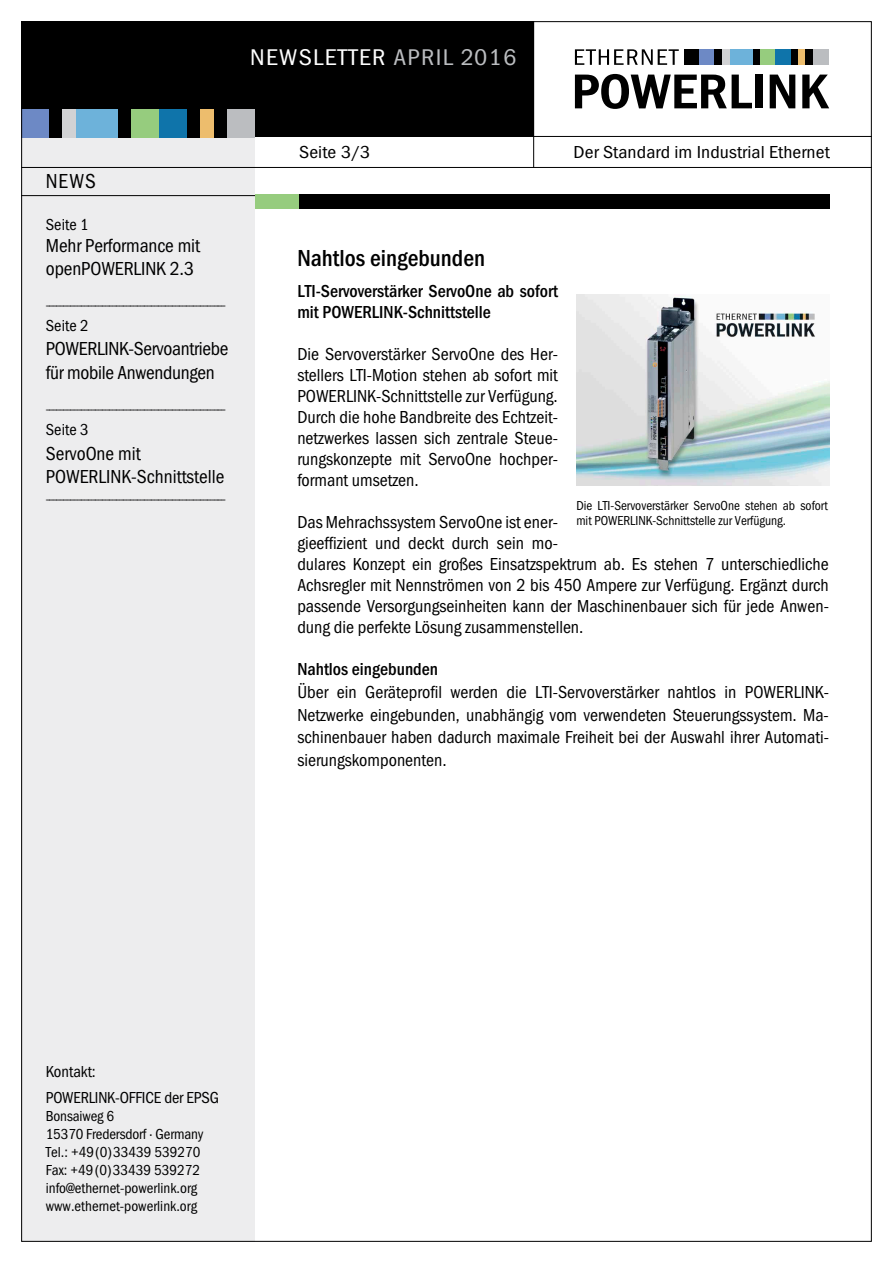
<style>
.page{position:relative;width:893px;height:1263px;background:#fff}
.page>*{position:absolute;margin:0;border:0;box-sizing:border-box;transform-origin:0 0}
.t1{font:700 24px "Franklin Gothic Cond";color:#000}
.t2{font:23.55px "Franklin Gothic Cond";letter-spacing:.05em;color:#fff;scale:1.1 1}
.t3{font:21px "Franklin Gothic Cond";color:#000}
.t4{font:19.5px/22.5px "Franklin Gothic Cond";letter-spacing:-.005em;color:#000}
.t5{font:18px/21px "Franklin Gothic Cond";color:#000;text-align:justify}
.t6{font:700 18px/21px "Franklin Gothic Cond";color:#000}
.t7{font:18px "Franklin Gothic Cond";color:#000;scale:1.1 1}
.t8{font:16.5px/25.5px "Franklin Gothic Cond";letter-spacing:-.005em;color:#000}
.t9{font:15px/18px "Franklin Gothic Cond";color:#000}
.t10{font:13.5px/15px "Franklin Gothic Cond";color:#000}
.t11{font:12px "Franklin Gothic Cond";color:#000}
.s1{color:#bbbdc0}
</style>
<div class="page">
<div style="left:21px;top:132px;width:234px;height:1110px;background:#ededee"></div>
<div style="left:21px;top:21px;width:513px;height:116px;background:#000"></div>
<hr style="left:21px;top:136px;width:851px;height:1px;background:#000">
<div style="left:21px;top:109px;width:28px;height:28px;background:#6d89c5"></div>
<div style="left:63px;top:109px;width:16px;height:28px;background:#d1d2d4"></div>
<div style="left:76px;top:109px;width:42px;height:28px;background:#6db2da"></div>
<div style="left:131px;top:109px;width:28px;height:28px;background:#96cc7e"></div>
<div style="left:228px;top:109px;width:27px;height:28px;background:#bbbdc0"></div>
<div style="left:159px;top:109px;width:27px;height:28px;background:#0f74aa"></div>
<div style="left:200px;top:109px;width:14px;height:28px;background:#edbd6d"></div>
<hr style="left:533px;top:21px;width:1px;height:147px;background:#000">
<hr style="left:21px;top:167px;width:851px;height:1px;background:#000">
<hr style="left:21px;top:195px;width:234px;height:1px;background:#000">
<svg style="left:575px;top:74px;width:177px;height:35px"></svg>
<div style="left:755px;top:75px;width:8px;height:33px;background:#000"></div>
<svg style="left:770px;top:75px;width:25px;height:33px"></svg>
<svg style="left:802px;top:75px;width:27px;height:33px"></svg>
<div style="left:684px;top:49px;width:15px;height:16px;background:#000"></div>
<div style="left:699px;top:49px;width:16px;height:16px;background:#6d89c5"></div>
<div style="left:722px;top:49px;width:8px;height:16px;background:#d1d2d4"></div>
<div style="left:760px;top:49px;width:15px;height:16px;background:#96cc7e"></div>
<div style="left:798px;top:49px;width:8px;height:16px;background:#edbd6d"></div>
<div style="left:813px;top:49px;width:15px;height:16px;background:#bbbdc0"></div>
<svg style="left:575px;top:49px;width:104px;height:16px"></svg>
<div style="left:715px;top:49px;width:7px;height:16px;background:#000"></div>
<div style="left:753px;top:49px;width:7px;height:16px;background:#000"></div>
<div style="left:730px;top:49px;width:23px;height:16px;background:#6db2da"></div>
<div style="left:791px;top:49px;width:7px;height:16px;background:#000"></div>
<div style="left:775px;top:49px;width:15px;height:16px;background:#0f74aa"></div>
<div style="left:806px;top:49px;width:7px;height:16px;background:#000"></div>
<div style="left:255px;top:194px;width:44px;height:15px;background:#96cc7e"></div>
<div style="left:299px;top:194px;width:530px;height:15px;background:#000"></div>
<img style="left:576px;top:295px;width:253px;height:190px">
<h2 class="t2" style="left:250px;top:44px;width:243px">NEWSLETTER <span class="s1">APRIL 2016</span></h2>
<p class="t3" style="left:46px;top:169px;width:52px">NEWS</p>
<p class="t8" style="left:46px;top:212px;width:44px">Seite 1</p>
<p class="t4" style="left:46px;top:235px;width:156px">Mehr Performance mit openPOWERLINK 2.3</p>
<p class="t11" style="left:46px;top:298px;width:181px">–––––––––––––––––––––––––––––––––––––––––––––––––––</p>
<p class="t8" style="left:46px;top:313px;width:44px">Seite 2</p>
<p class="t4" style="left:46px;top:337px;width:184px;line-height:24px">POWERLINK-Servoantriebe für mobile Anwendungen</p>
<p class="t11" style="left:46px;top:402px;width:181px">–––––––––––––––––––––––––––––––––––––––––––––––––––</p>
<p class="t8" style="left:46px;top:417px;width:44px">Seite 3</p>
<p class="t4" style="left:46px;top:442px;width:180px;line-height:23.1px">ServoOne mit<br>POWERLINK-Schnittstelle</p>
<p class="t11" style="left:46px;top:492px;width:181px">–––––––––––––––––––––––––––––––––––––––––––––––––––</p>
<p class="t7" style="left:299px;top:142px;width:66px">Seite 3/3</p>
<p class="t7" style="left:574px;top:142px;width:234px">Der Standard im Industrial Ethernet</p>
<h1 class="t1" style="left:297px;top:244px;width:189px">Nahtlos eingebunden</h1>
<p class="t6" style="left:297px;top:281px;width:262px">LTI-Servoverstärker ServoOne ab sofort mit POWERLINK-Schnittstelle</p>
<p class="t5" style="left:297px;top:344px;width:262px">Die Servoverstärker ServoOne des Her&shy;stellers LTI-Motion stehen ab sofort mit POWERLINK-Schnittstelle zur Verfügung.<br>Durch die hohe Bandbreite des Echtzeit&shy;netzwerkes lassen sich zentrale Steue&shy;rungskonzepte mit ServoOne hochper&shy;formant umsetzen.</p>
<p class="t5" style="left:297px;top:512px;width:533px;text-align:left">Das Mehrachssystem ServoOne ist ener-<br>gieeffizient und deckt durch sein mo-<br>dulares Konzept ein großes Einsatzspektrum ab. Es stehen 7 unterschiedliche Achsregler mit Nennströmen von 2 bis 450 Ampere zur Verfügung. Ergänzt durch passende Versorgungseinheiten kann der Maschinenbauer sich für jede Anwen&shy;dung die perfekte Lösung zusammenstellen.</p>
<p class="t6" style="left:297px;top:659px;width:142px">Nahtlos eingebunden</p>
<p class="t5" style="left:297px;top:681px;width:533px;line-height:22.5px">Über ein Geräteprofil werden die LTI-Servoverstärker nahtlos in POWERLINK-Netzwerke eingebunden, unabhängig vom verwendeten Steuerungssystem. Ma&shy;schinenbauer haben dadurch maximale Freiheit bei der Auswahl ihrer Automati&shy;sierungskomponenten.</p>
<p class="t10" style="left:576px;top:498px;width:253px">Die LTI-Servoverstärker ServoOne stehen ab sofort mit POWERLINK-Schnittstelle zur Verfügung.</p>
<p class="t8" style="left:46px;top:1059px;width:175px">Kontakt:<br>POWERLINK-OFFICE der EPSG</p>
<p class="t9" style="left:46px;top:1107px;width:159px">Bonsaiweg 6<br>15370 Fredersdorf · Germany<br>Tel.: +49(0)33439 539270<br>Fax: +49(0)33439 539272 info@ethernet-powerlink.org www.ethernet-powerlink.org</p>
</div>
